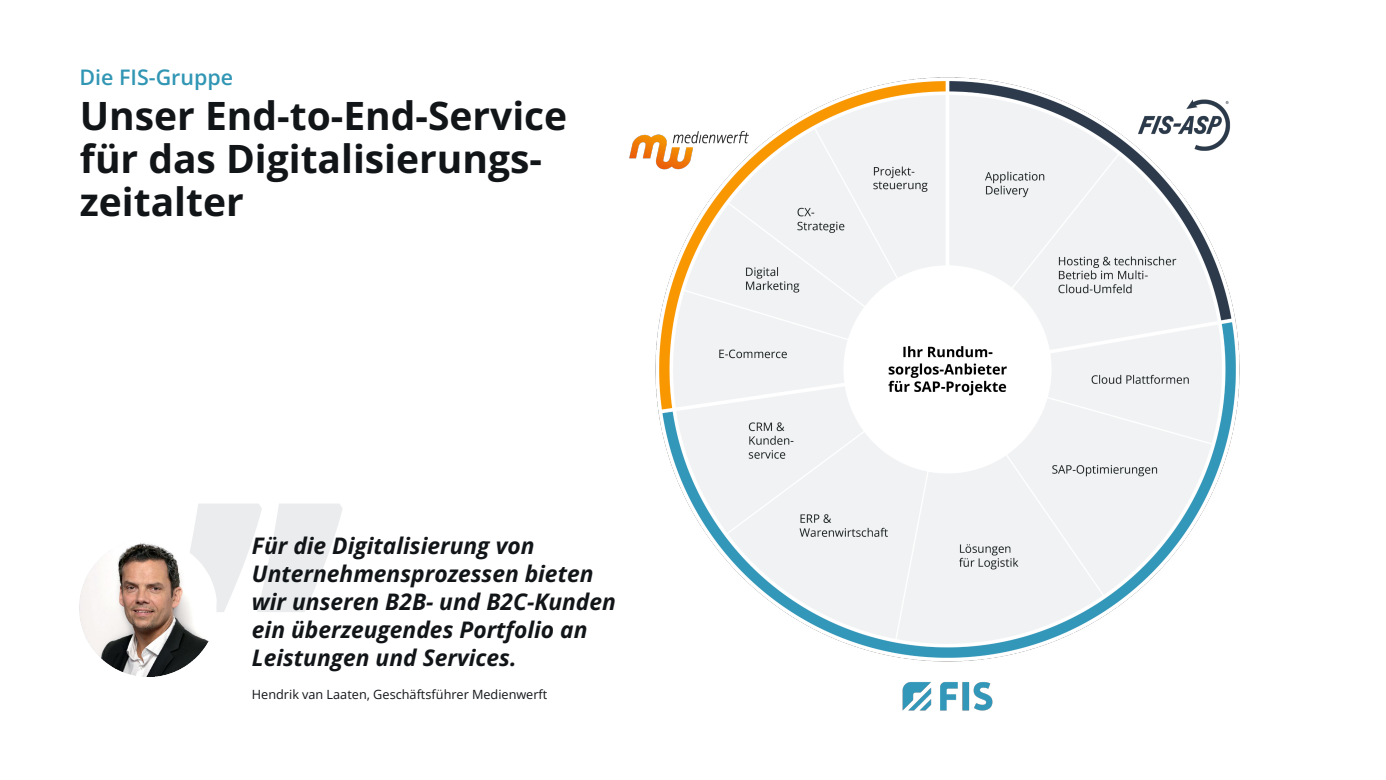
<style>
.page{position:relative;width:1386px;height:780px;background:#fff}
.page>*{position:absolute;margin:0;border:0;box-sizing:border-box;transform-origin:0 0}
.t1{font:700 38.94px/42.9px "Open Sans";color:#121518}
.t2{font:italic 700 22.75px/27.8px "Open Sans";color:#121518}
.t3{font:600 21.44px "Open Sans";color:#3196b4}
.t4{font:12.69px "Open Sans";color:#121518}
</style>
<div class="page">
<img style="left:629px;top:77px;width:611px;height:634px">
<svg style="left:192px;top:504px;width:150px;height:108px"></svg>
<img style="left:79px;top:539px;width:138px;height:137px">
<p class="t3" style="left:79px;top:62px;width:155px">Die FIS-Gruppe</p>
<h2 class="t1" style="left:80px;top:93px;width:489px">Unser End-to-End-Service für das Digitalisierungs&shy;zeitalter</h2>
<p class="t2" style="left:252px;top:531px;width:365px">Für die Digitalisierung von<br>Unternehmensprozessen bieten wir unseren B2B- und B2C-Kunden ein überzeugendes Portfolio an<br>Leistungen und Services.</p>
<p class="t4" style="left:252px;top:685px;width:297px">Hendrik van Laaten, Geschäftsführer Medienwerft</p>
</div>
